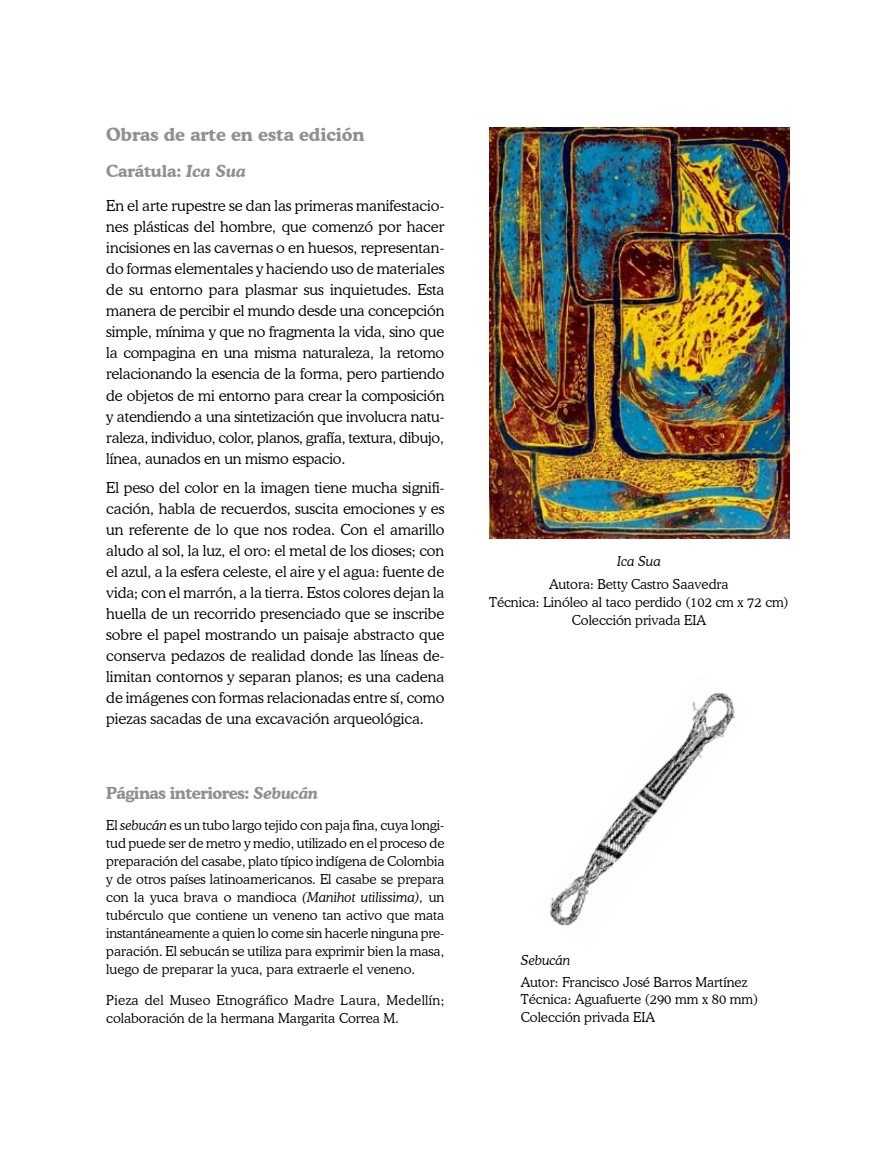
<style>
.page{position:relative;width:893px;height:1170px;background:#fff}
.page>*{position:absolute;margin:0;border:0;box-sizing:border-box;transform-origin:0 0}
.t1{font:700 18px "Cooper BT";color:#909090}
.t2{font:700 16.5px "Cooper BT";letter-spacing:-.025em;color:#909090}
.t3{font:700 16.5px "Cooper BT";color:#909090}
.t4{font:300 15px/21px "Cooper BT";letter-spacing:-.01em;color:#000;text-align:justify}
.t5{font:300 13.5px/18px "Cooper BT";color:#000;text-align:center}
.t6{font:300 13.5px/18px "Cooper BT";letter-spacing:.02em;color:#000}
.t7{font:italic 300 13.5px "Cooper BT";color:#000}
.s1{font-style:italic}
.s2{font-style:italic;font-size:16.2px}
</style>
<div class="page">
<img style="left:490px;top:128px;width:300px;height:410px">
<img style="left:550px;top:692px;width:186px;height:234px">
<p class="t1" style="left:106px;top:124px;width:260px">Obras de arte en esta edición</p>
<p class="t3" style="left:106px;top:161px;width:141px">Carátula: <span class="s1">Ica Sua</span></p>
<p class="t4" style="left:106px;top:195px;width:340px">En el arte rupestre se dan las primeras manifestacio&shy;nes plásticas del hombre, que comenzó por hacer incisiones en las cavernas o en huesos, representan&shy;do formas elementales y haciendo uso de materiales de su entorno para plasmar sus inquietudes. Esta manera de percibir el mundo desde una concepción simple, mínima y que no fragmenta la vida, sino que la compagina en una misma naturaleza, la retomo relacionando la esencia de la forma, pero partiendo de objetos de mi entorno para crear la composición y atendiendo a una sintetización que involucra natu&shy;raleza, individuo, color, planos, grafía, textura, dibujo, línea, aunados en un mismo espacio.</p>
<p class="t4" style="left:106px;top:477px;width:340px">El peso del color en la imagen tiene mucha signifi&shy;cación, habla de recuerdos, suscita emociones y es un referente de lo que nos rodea. Con el amarillo aludo al sol, la luz, el oro: el metal de los dioses; con el azul, a la esfera celeste, el aire y el agua: fuente de vida; con el marrón, a la tierra. Estos colores dejan la huella de un recorrido presenciado que se inscribe sobre el papel mostrando un paisaje abstracto que conserva pedazos de realidad donde las líneas de&shy;limitan contornos y separan planos; es una cadena de imágenes con formas relacionadas entre sí, como piezas sacadas de una excavación arqueológica.</p>
<p class="t2" style="left:106px;top:782px;width:213px">Páginas interiores: <span class="s2">Sebucán</span></p>
<p class="t5" style="left:106px;top:815px;width:340px;text-align:justify">El <span class="s1">sebucán</span> es un tubo largo tejido con paja fina, cuya longi&shy;tud puede ser de metro y medio, utilizado en el proceso de preparación del casabe, plato típico indígena de Colombia y de otros países latinoamericanos. El casabe se prepara con la yuca brava o mandioca <span class="s1">(Manihot utilissima),</span> un tubérculo que contiene un veneno tan activo que mata instantáneamente a quien lo come sin hacerle ninguna pre&shy;paración. El sebucán se utiliza para exprimir bien la masa, luego de preparar la yuca, para extraerle el veneno.</p>
<p class="t6" style="left:106px;top:990px;width:340px">Pieza del Museo Etnográfico Madre Laura, Medellín; colaboración de la hermana Margarita Correa M.</p>
<p class="t7" style="left:617px;top:553px;width:45px">Ica Sua</p>
<p class="t5" style="left:489px;top:574px;width:301px">Autora: Betty Castro Saavedra<br>Técnica: Linóleo al taco perdido (102 cm x 72 cm)<br>Colección privada EIA</p>
<p class="t7" style="left:521px;top:951px;width:51px">Sebucán</p>
<p class="t5" style="left:521px;top:972px;width:239px;text-align:left">Autor: Francisco José Barros Martínez<br>Técnica: Aguafuerte (290 mm x 80 mm)<br>Colección privada EIA</p>
</div>
